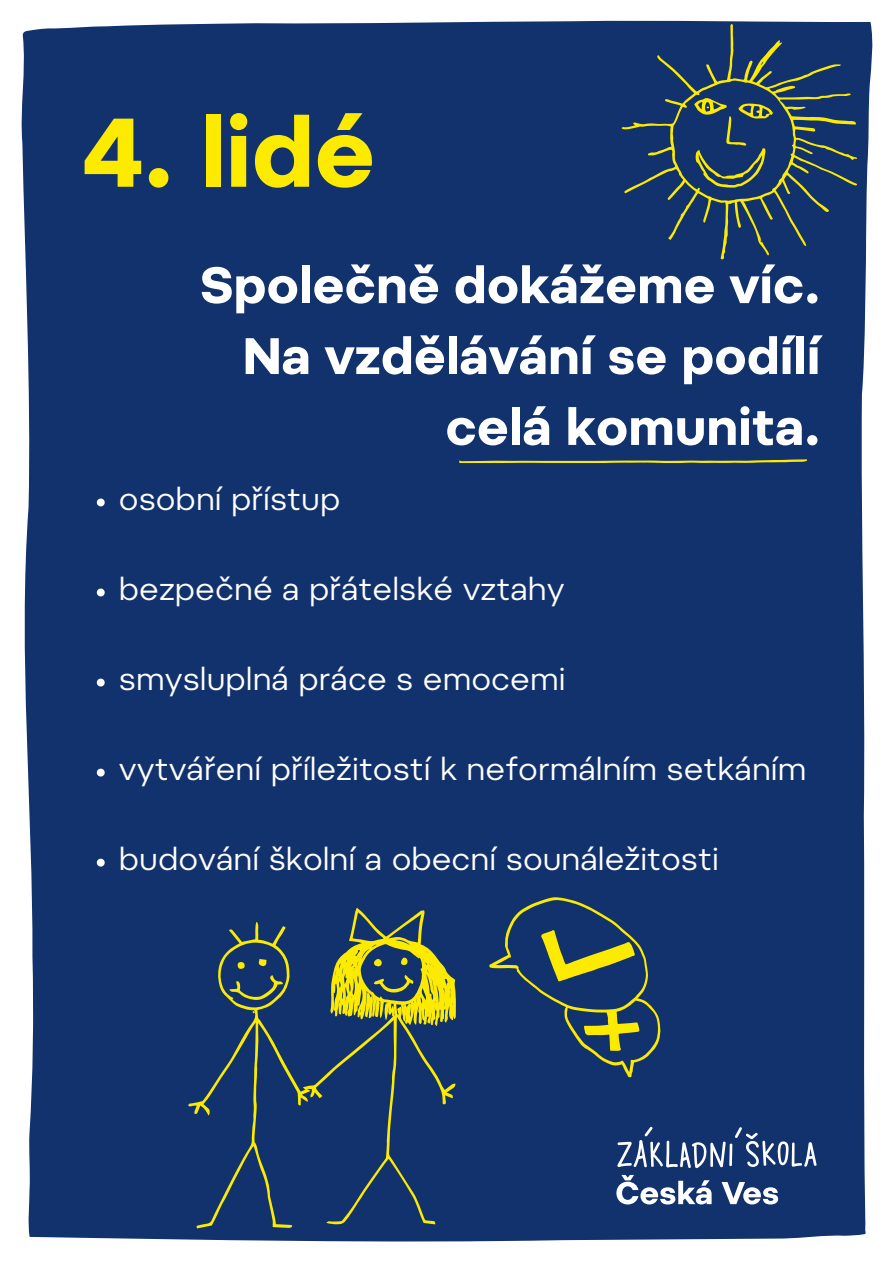
<style>
.page{position:relative;width:894px;height:1264px;background:#fff}
.page>*{position:absolute;margin:0;border:0;box-sizing:border-box;transform-origin:0 0}
.t1{font:700 97.2px "Pepi";color:#fcea00}
.t2{font:700 51.15px/70.8px "Pepi";color:#fff;text-align:right}
.t3{font:31.5px "Pepi";color:#fff}
</style>
<div class="page">
<div style="left:21px;top:20px;width:852px;height:1222px;background:#12326e"></div>
<svg style="left:616px;top:1174px;width:95px;height:30px"></svg>
<svg style="left:721px;top:1181px;width:56px;height:23px"></svg>
<svg style="left:617px;top:1126px;width:199px;height:42px;background:#415b8b"></svg>
<svg style="left:97px;top:498px;width:8px;height:8px"></svg>
<svg style="left:97px;top:588px;width:8px;height:8px"></svg>
<svg style="left:97px;top:678px;width:8px;height:8px"></svg>
<svg style="left:97px;top:768px;width:8px;height:8px"></svg>
<svg style="left:97px;top:858px;width:8px;height:8px"></svg>
<svg style="left:458px;top:459px;width:351px;height:4px"></svg>
<svg style="left:188px;top:907px;width:268px;height:321px;background:#2b4661"></svg>
<svg style="left:364px;top:975px;width:49px;height:43px;background:#808939"></svg>
<svg style="left:374px;top:959px;width:7px;height:7px"></svg>
<svg style="left:401px;top:957px;width:6px;height:8px"></svg>
<svg style="left:229px;top:975px;width:54px;height:24px"></svg>
<svg style="left:258px;top:959px;width:8px;height:7px"></svg>
<svg style="left:237px;top:962px;width:8px;height:6px"></svg>
<div style="left:474px;top:875px;width:226px;height:205px;background:#12326e"></div>
<svg style="left:525px;top:900px;width:114px;height:108px;background:#3a525a"></svg>
<svg style="left:621px;top:24px;width:235px;height:235px;background:#254164"></svg>
<svg style="left:694px;top:98px;width:78px;height:90px;background:#364e5c"></svg>
<p class="t1" style="left:82px;top:115px;width:294px">4. lidé</p>
<p class="t2" style="left:200px;top:255px;width:621px">Společně dokážeme víc.<br>Na vzdělávání se podílí celá komunita.</p>
<p class="t3" style="left:119px;top:486px;width:223px">osobní přístup</p>
<p class="t3" style="left:119px;top:576px;width:447px">bezpečné a přátelské vztahy</p>
<h1 class="t3" style="left:119px;top:666px;width:448px">smysluplná práce s emocemi</h1>
<h2 class="t3" style="left:119px;top:756px;width:689px">vytváření příležitostí k neformálním setkáním</h2>
<p class="t3" style="left:119px;top:846px;width:601px">budování školní a obecní sounáležitosti</p>
</div>
